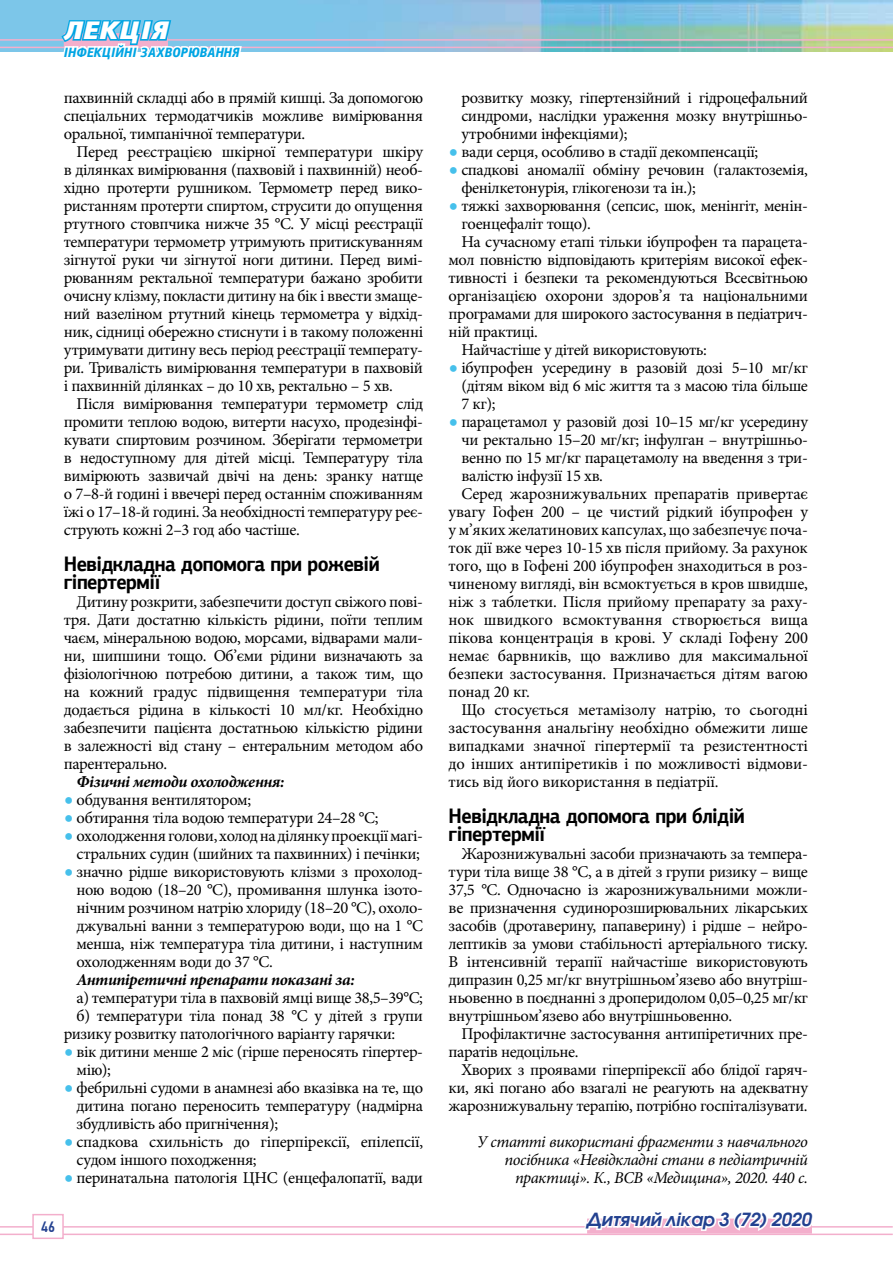
<style>
.page{position:relative;width:893px;height:1263px;background:#fff}
.page>*{position:absolute;margin:0;border:0;box-sizing:border-box;transform-origin:0 0}
.t1{font:700 21px/18px "PF Agora Sans Pro";letter-spacing:-.025em;color:#000;scale:.9 1}
.t2{font:italic 700 18px "Avant Garde Gothic C";color:#234190}
.t3{font:16.5px/18px "Minion Pro";letter-spacing:-.02em;color:#000;text-align:justify}
.t4{font:italic 16.5px/18px "Minion Pro";letter-spacing:-.03em;color:#000;text-align:right}
.t5{font:italic 700 16.5px "Minion Pro";letter-spacing:-.025em;color:#000}
.t6{font:16.5px "Minion Pro";color:#000}
.t7{font:500 15px "PF Din Text Cond Pro";color:#234190}
.s1{font-size:25.5px;color:#46c0eb}
</style>
<div class="page">
<img style="left:0;top:0;width:893px;height:51px">
<hr style="left:0;top:39px;width:893px;height:2px;background:#f3afcc">
<hr style="left:0;top:47px;width:893px;height:1px;background:#f3afcc">
<hr style="left:0;top:1226px;width:893px;height:1px;background:#f3afcc">
<hr style="left:0;top:1233px;width:893px;height:2px;background:#f3afcc">
<svg style="left:582px;top:1218px;width:233px;height:16px"></svg>
<div style="left:33px;top:1214px;width:30px;height:24px;background:#fff"></div>
<div style="left:32px;top:1214px;width:32px;height:25px;border:2px solid #f3afcc"></div>
<svg style="left:59px;top:19px;width:185px;height:33px"></svg>
<p class="t3" style="left:64px;top:89px;width:361px">пахвинній складці або в прямій кишці. За допомогою спеціальних термодатчиків можливе вимірювання оральної, тимпанічної температури.</p>
<p class="t3" style="left:64px;top:143px;width:361px;text-indent:13px">Перед реєстрацією шкірної температури шкіру в ділянках вимірювання (пахвовій і пахвинній) необ&shy;хідно протерти рушником. Термометр перед вико&shy;ристанням протерти спиртом, струсити до опущення ртутного стовпчика нижче 35 °C. У місці реєстрації температури термометр утримують притискуванням зігнутої руки чи зігнутої ноги дитини. Перед вимі&shy;рюванням ректальної температури бажано зробити очисну клізму, покласти дитину на бік і ввести змаще&shy;ний вазеліном ртутний кінець термометра у відхід&shy;ник, сідниці обережно стиснути і в такому положенні утримувати дитину весь період реєстрації температу&shy;ри. Тривалість вимірювання температури в пахвовій і пахвинній ділянках – до 10 хв, ректально – 5 хв.</p>
<p class="t3" style="left:64px;top:395px;width:361px;text-indent:13px">Після вимірювання температури термометр слід промити теплою водою, витерти насухо, продезінфі&shy;кувати спиртовим розчином. Зберігати термометри в недоступному для дітей місці. Температуру тіла вимірюють зазвичай двічі на день: зранку натще о 7–8-й годині і ввечері перед останнім споживанням їжі о 17–18-й годині. За необхідності температуру реє&shy;струють кожні 2–3 год або частіше.</p>
<p class="t1" style="left:64px;top:555px;width:353px">Невідкладна допомога при рожевій гіпертермії</p>
<p class="t3" style="left:64px;top:593px;width:361px;text-indent:13px">Дитину розкрити, забезпечити доступ свіжого пові&shy;тря. Дати достатню кількість рідини, поїти теплим чаєм, мінеральною водою, морсами, відварами мали&shy;ни, шипшини тощо. Об’єми рідини визначають за фізіологічною потребою дитини, а також тим, що на кожний градус підвищення температури тіла додається рідина в кількості 10 мл/кг. Необхідно забезпечити пацієнта достатньою кількістю рідини в залежності від стану – ентеральним методом або парентерально.</p>
<p class="t5" style="left:77px;top:770px;width:209px">Фізичні методи охолодження:</p>
<p class="t3" style="left:64px;top:791px;width:189px"><span class="s1">•</span> обдування вентилятором;</p>
<p class="t3" style="left:64px;top:809px;width:316px"><span class="s1">•</span> обтирання тіла водою температури 24–28 °C;</p>
<p class="t3" style="left:64px;top:827px;width:361px;text-align:center"><span class="s1">•</span> охолодження голови, холод на ділянку проекції магі&shy;стральних судин (шийних та пахвинних) і печінки;</p>
<p class="t3" style="left:77px;top:863px;width:348px;text-indent:-13px"><span class="s1">•</span> значно рідше використовують клізми з прохолод&shy;ною водою (18–20 °C), промивання шлунка ізото&shy;нічним розчином натрію хлориду (18–20 °C), охоло&shy;джувальні ванни з температурою води, що на 1 °C менша, ніж температура тіла дитини, і наступним охолодженням води до 37 °C.</p>
<p class="t5" style="left:77px;top:968px;width:280px">Антипіретичні препарати показані за:</p>
<p class="t3" style="left:77px;top:989px;width:348px">а) температури тіла в пахвовій ямці вище 38,5–39°C;</p>
<p class="t3" style="left:77px;top:1007px;width:348px">б) температури тіла понад 38 °C у дітей з групи</p>
<p class="t3" style="left:64px;top:1025px;width:333px">ризику розвитку патологічного варіанту гарячки:</p>
<p class="t3" style="left:77px;top:1043px;width:348px;text-indent:-13px"><span class="s1">•</span> вік дитини менше 2 міс (гірше переносять гіпертер&shy;мію);</p>
<p class="t3" style="left:77px;top:1079px;width:348px;text-indent:-13px"><span class="s1">•</span> фебрильні судоми в анамнезі або вказівка на те, що дитина погано переносить температуру (надмірна збудливість або пригнічення);</p>
<p class="t3" style="left:77px;top:1133px;width:348px;text-indent:-13px"><span class="s1">•</span> спадкова схильність до гіперпірексії, епілепсії, судом іншого походження;</p>
<p class="t3" style="left:64px;top:1169px;width:361px"><span class="s1">•</span> перинатальна патологія ЦНС (енцефалопатії, вади</p>
<p class="t7" style="left:41px;top:1218px;width:15px">46</p>
<p class="t3" style="left:461px;top:89px;width:348px">розвитку мозку, гіпертензійний і гідроцефальний синдроми, наслідки ураження мозку внутрішньо&shy;утробними інфекціями);</p>
<p class="t3" style="left:449px;top:143px;width:311px"><span class="s1">•</span> вади серця, особливо в стадії декомпенсації;</p>
<p class="t3" style="left:461px;top:161px;width:348px;text-indent:-13px"><span class="s1">•</span> спадкові аномалії обміну речовин (галактоземія, фенілкетонурія, глікогенози та ін.);</p>
<p class="t3" style="left:449px;top:197px;width:361px"><span class="s1">•</span> тяжкі захворювання (сепсис, шок, менінгіт, менін-</p>
<p class="t3" style="left:461px;top:215px;width:131px">гоенцефаліт тощо).</p>
<p class="t3" style="left:461px;top:233px;width:348px">На сучасному етапі тільки ібупрофен та парацета-</p>
<p class="t3" style="left:449px;top:251px;width:361px">мол повністю відповідають критеріям високої ефек-</p>
<p class="t3" style="left:449px;top:269px;width:361px">тивності і безпеки та рекомендуються Всесвітньою</p>
<p class="t3" style="left:449px;top:287px;width:361px">організацією охорони здоров’я та національними</p>
<p class="t3" style="left:449px;top:305px;width:361px">програмами для широкого застосування в педіатрич-</p>
<p class="t3" style="left:449px;top:323px;width:91px">ній практиці.</p>
<p class="t3" style="left:461px;top:341px;width:247px">Найчастіше у дітей використовують:</p>
<p class="t3" style="left:461px;top:359px;width:348px;text-indent:-13px"><span class="s1">•</span> ібупрофен усередину в разовій дозі 5–10 мг/кг (дітям віком від 6 міс життя та з масою тіла більше 7 кг);</p>
<p class="t3" style="left:449px;top:413px;width:361px"><span class="s1">•</span> парацетамол у разовій дозі 10–15 мг/кг усередину</p>
<p class="t3" style="left:461px;top:431px;width:348px">чи ректально 15–20 мг/кг; інфулган – внутрішньо-</p>
<p class="t3" style="left:461px;top:449px;width:348px">венно по 15 мг/кг парацетамолу на введення з три-</p>
<p class="t3" style="left:461px;top:467px;width:143px">валістю інфузії 15 хв.</p>
<p class="t3" style="left:461px;top:485px;width:348px">Серед жарознижувальних препаратів привертає</p>
<p class="t3" style="left:449px;top:503px;width:361px">увагу Гофен 200 – це чистий рідкий ібупрофен у</p>
<p class="t3" style="left:449px;top:521px;width:361px">у м’яких желатинових капсулах, що забезпечує поча-</p>
<p class="t3" style="left:449px;top:539px;width:361px">ток дії вже через 10-15 хв після прийому. За рахунок</p>
<p class="t3" style="left:449px;top:557px;width:361px">того, що в Гофені 200 ібупрофен знаходиться в роз-</p>
<p class="t3" style="left:449px;top:575px;width:361px">чиненому вигляді, він всмоктується в кров швидше,</p>
<p class="t3" style="left:449px;top:593px;width:361px">ніж з таблетки. Після прийому препарату за раху-</p>
<p class="t6" style="left:449px;top:609px;width:361px">нок швидкого всмоктування створюється вища</p>
<p class="t3" style="left:449px;top:629px;width:361px">пікова концентрація в крові. У складі Гофену 200</p>
<p class="t3" style="left:449px;top:647px;width:361px">немає барвників, що важливо для максимальної</p>
<p class="t3" style="left:449px;top:665px;width:361px">безпеки застосування. Призначається дітям вагою</p>
<p class="t3" style="left:449px;top:683px;width:83px">понад 20 кг.</p>
<p class="t3" style="left:461px;top:701px;width:348px">Що стосується метамізолу натрію, то сьогодні</p>
<p class="t3" style="left:449px;top:719px;width:361px">застосування анальгіну необхідно обмежити лише</p>
<p class="t3" style="left:449px;top:737px;width:361px">випадками значної гіпертермії та резистентності</p>
<p class="t3" style="left:449px;top:755px;width:361px">до інших антипіретиків і по можливості відмови-</p>
<p class="t3" style="left:449px;top:773px;width:271px">тись від його використання в педіатрії.</p>
<p class="t1" style="left:449px;top:807px;width:331px">Невідкладна допомога при блідій гіпертермії</p>
<p class="t3" style="left:449px;top:845px;width:361px;text-indent:13px">Жарознижувальні засоби призначають за темпера&shy;тури тіла вище 38 °C, а в дітей з групи ризику – вище 37,5 °C. Одночасно із жарознижувальними можли&shy;ве призначення судинорозширювальних лікарських засобів (дротаверину, папаверину) і рідше – нейро&shy;лептиків за умови стабільності артеріального тиску.<br>В інтенсивній терапії найчастіше використовують дипразин 0,25 мг/кг внутрішньом’язево або внутріш&shy;ньовенно в поєднанні з дроперидолом 0,05–0,25 мг/кг внутрішньом’язево або внутрішньовенно.</p>
<p class="t3" style="left:449px;top:1025px;width:361px;text-indent:13px">Профілактичне застосування антипіретичних пре&shy;паратів недоцільне.</p>
<p class="t3" style="left:449px;top:1061px;width:361px;text-indent:13px">Хворих з проявами гіперпірексії або блідої гаряч&shy;ки, які погано або взагалі не реагують на адекватну жарознижувальну терапію, потрібно госпіталізувати.</p>
<p class="t4" style="left:477px;top:1133px;width:332px">У статті використані фрагменти з навчального посібника «Невідкладні стани в педіатричній практиці». К., ВСВ «Медицина», 2020. 440 с.</p>
<p class="t2" style="left:587px;top:1208px;width:226px">Дитячий лікар 3 (72) 2020</p>
</div>
